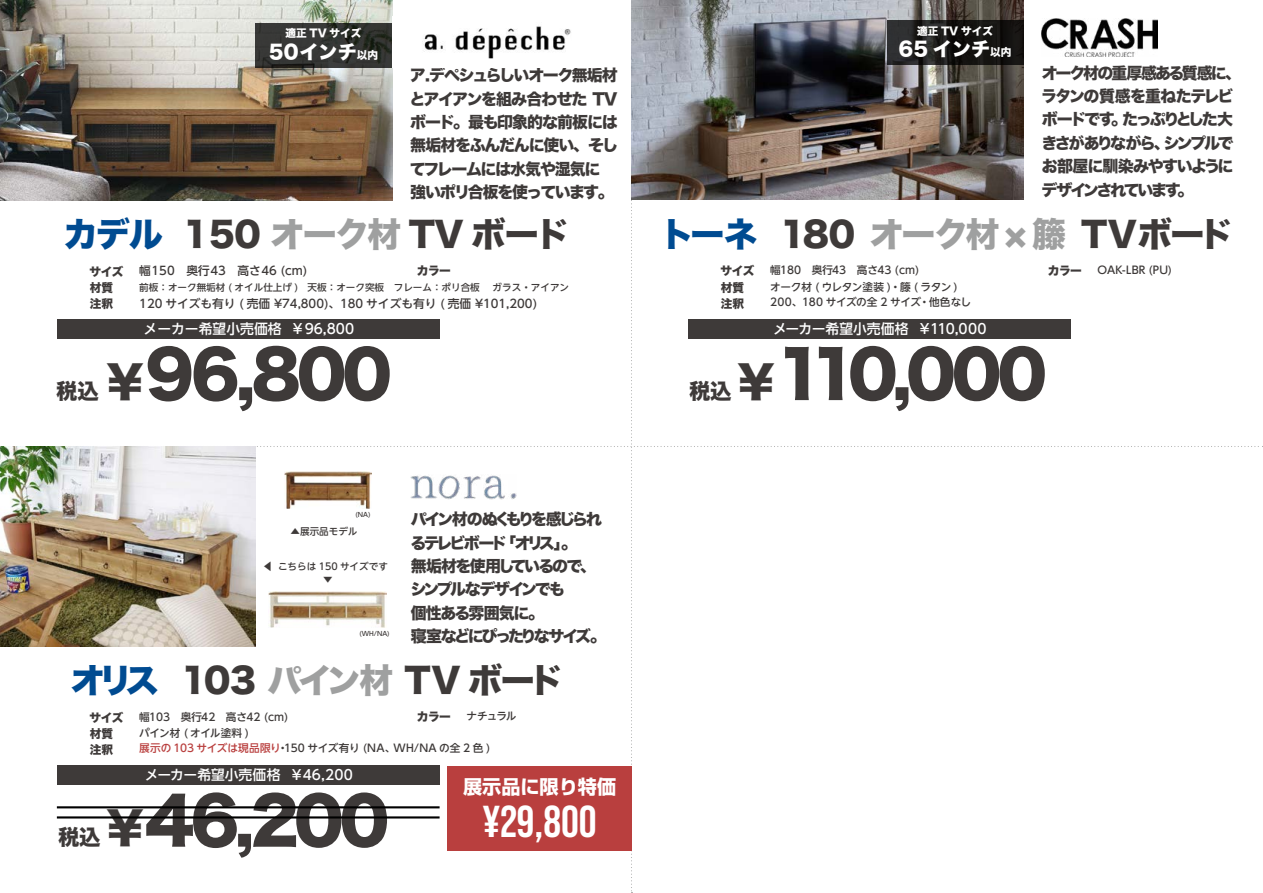
<style>
.page{position:relative;width:1263px;height:893px;background:#fff}
.page>*{position:absolute;margin:0;border:0;box-sizing:border-box;transform-origin:0 0}
.t1{font:63.75px "Hira Kaku Std W8";letter-spacing:-.06em;color:#3e3a39}
.t2{font:700 44.7px "Bebas Neue Pro";color:#fff}
.t3{font:34.05px "Hira Kaku Std W8";letter-spacing:-.05em;color:#3e3a39}
.t4{font:34.05px "Hira Kaku Std W8";letter-spacing:-.095em;color:#3e3a39}
.t5{font:19.2px "Hira Kaku Std W8";color:#fff}
.t6{font:19.2px "MJS Shin Go Bold";color:#fff}
.t7{font:15.9px/23.4px "Hira Kaku Std W8";letter-spacing:-.095em;color:#3e3a39}
.t8{font:15.9px/23.4px "Hira Kaku Std W8";letter-spacing:-.115em;color:#3e3a39}
.t9{font:15.9px/23.4px "Hira Kaku Std W8";letter-spacing:-.13em;color:#3e3a39}
.t10{font:500 13.8px "MJSUD Shin Go NT";color:#fff}
.t11{font:500 11.7px "MJSUD Shin Go NT";color:#3e3a39}
.t12{font:11.7px/15.9px "Hira Kaku Std W8";letter-spacing:-.04em;color:#3e3a39}
.t13{font:500 10.65px/14.9px "MJSUD Shin Go NT";letter-spacing:-.005em;color:#3e3a39}
.t14{font:500 10.65px/14.9px "MJSUD Shin Go NT";letter-spacing:-.03em;color:#3e3a39}
.t15{font:10.65px "Hira Kaku Std W8";color:#fff}
.t16{font:500 9.6px "MJSUD Shin Go NT";color:#3e3a39}
.t17{font:500 6.45px "MJSUD Shin Go NT";color:#3e3a39}
.s1{font-size:10.65px}
.s2{color:#004b91}
.s3{color:#9fa0a0}
.s4{font-size:21.3px}
.s5{font-size:44.7px}
.s6{color:#b93f3e}
</style>
<div class="page">
<img style="left:631px;top:0;width:392px;height:200px">
<div style="left:688px;top:319px;width:383px;height:19px;background:#3e3a39"></div>
<img style="left:1042px;top:19px;width:116px;height:38px">
<svg style="left:886px;top:20px;width:137px;height:45px;background:#1c1b1a"></svg>
<img style="left:1px;top:446px;width:255px;height:201px">
<div style="left:58px;top:766px;width:382px;height:19px;background:#3e3a39"></div>
<img style="left:284px;top:472px;width:87px;height:37px">
<img style="left:411px;top:475px;width:105px;height:25px">
<img style="left:269px;top:592px;width:118px;height:35px">
<hr style="left:57px;top:806px;width:383px;height:2px;background:#000">
<hr style="left:57px;top:816px;width:383px;height:2px;background:#000">
<div style="left:447px;top:766px;width:185px;height:84px;background:#b93f3e"></div>
<img style="left:0;top:0;width:392px;height:200px">
<div style="left:58px;top:319px;width:382px;height:19px;background:#3e3a39"></div>
<img style="left:422px;top:26px;width:149px;height:33px">
<svg style="left:255px;top:23px;width:137px;height:44px;background:#323330"></svg>
<p class="t15" style="left:286px;top:27px;width:77px">適正 TV サイズ</p>
<h3 class="t5" style="left:269px;top:41px;width:111px">50インチ<span class="s1">以内</span></h3>
<h3 class="t7" style="left:409px;top:64px;width:210px">ア.デペシュらしいオーク無垢材とアイアンを組み合わせた TVボード。最も印象的な前板には無垢材をふんだんに使い、そしてフレームには水気や湿気に強いポリ合板を使っています。</h3>
<h3 class="t3" style="left:64px;top:215px;width:508px"><span class="s2">カデル</span> 150 <span class="s3">オーク材</span> TV ボード</h3>
<p class="t12" style="left:90px;top:280px;width:25px">材質注釈</p>
<p class="t12" style="left:417px;top:263px;width:35px">カラー</p>
<p class="t16" style="left:139px;top:281px;width:431px">前板：オーク無垢材 ( オイル仕上げ )　天板：オーク突板　フレーム：ポリ合板 　ガラス・アイアン</p>
<p class="t11" style="left:139px;top:295px;width:399px">120 サイズも有り ( 売価 ¥74,800)、180 サイズも有り ( 売価 ¥101,200)</p>
<p class="t10" style="left:144px;top:319px;width:212px">メーカー希望小売価格 ￥96,800</p>
<h1 class="t1" style="left:56px;top:339px;width:337px"><span class="s4">税込</span> <span class="s5">¥</span>96,800</h1>
<p class="t12" style="left:90px;top:264px;width:35px">サイズ</p>
<p class="t11" style="left:139px;top:263px;width:170px">幅150　奥行43　高さ46 (cm)</p>
<h3 class="t9" style="left:410px;top:508px;width:197px">パイン材のぬくもりを感じられるテレビボード「オリス」。<br>無垢材を使用しているので、シンプルなデザインでも<br>個性ある雰囲気に。<br>寝室などにぴったりなサイズ。</h3>
<h3 class="t4" style="left:71px;top:661px;width:494px"><span class="s2">オリス</span> 103 <span class="s3">パイン材</span> TV ボード</h3>
<p class="t12" style="left:90px;top:726px;width:25px">材質注釈</p>
<p class="t17" style="left:355px;top:510px;width:17px">(NA)</p>
<p class="t16" style="left:291px;top:524px;width:68px">▲展示品モデル</p>
<p class="t16" style="left:278px;top:560px;width:111px">こちらは 150 サイズです</p>
<p class="t13" style="left:276px;top:561px;width:12px;rotate:90deg">▼</p>
<p class="t16" style="left:323px;top:573px;width:11px">▼</p>
<p class="t17" style="left:359px;top:629px;width:32px">(WH/NA)</p>
<p class="t12" style="left:90px;top:710px;width:35px">サイズ</p>
<p class="t13" style="left:139px;top:709px;width:150px">幅103　奥行42　高さ42 (cm)</p>
<p class="t12" style="left:417px;top:709px;width:35px">カラー</p>
<p class="t13" style="left:139px;top:726px;width:352px">パイン材 ( オイル塗料 )<br><span class="s6">展示の 103 サイズは現品限り</span>・150 サイズ有り (NA、WH/NA の全 2 色 )</p>
<p class="t13" style="left:467px;top:709px;width:51px">ナチュラル</p>
<p class="t10" style="left:145px;top:765px;width:210px">メーカー希望小売価格 ￥46,200</p>
<h1 class="t1" style="left:58px;top:785px;width:333px"><span class="s4">税込</span> <span class="s5">¥</span>46,200</h1>
<h3 class="t6" style="left:463px;top:776px;width:155px">展示品に限り特価</h3>
<h2 class="t2" style="left:482px;top:796px;width:116px">¥29,800</h2>
<p class="t15" style="left:917px;top:25px;width:77px">適正 TV サイズ</p>
<h3 class="t5" style="left:898px;top:38px;width:115px">65 インチ<span class="s1">以内</span></h3>
<h3 class="t8" style="left:1041px;top:61px;width:201px">オーク材の重厚感ある質感に、ラタンの質感を重ねたテレビボードです。たっぷりとした大きさがありながら、シンプルでお部屋に馴染みやすいようにデザインされています。</h3>
<h3 class="t3" style="left:660px;top:215px;width:575px"><span class="s2">トーネ</span> 180 <span class="s3">オーク材× 籐</span> TVボード</h3>
<p class="t12" style="left:721px;top:280px;width:25px">材質注釈</p>
<p class="t12" style="left:721px;top:263px;width:35px">サイズ</p>
<p class="t13" style="left:770px;top:263px;width:150px">幅180　奥行43　高さ43 (cm)</p>
<p class="t12" style="left:1048px;top:263px;width:35px">カラー</p>
<p class="t13" style="left:1097px;top:262px;width:76px">OAK-LBR (PU)</p>
<p class="t14" style="left:770px;top:279px;width:202px">オーク材 ( ウレタン塗装 )・籐 ( ラタン )<br>200、180 サイズの全 2 サイズ・他色なし</p>
<p class="t10" style="left:773px;top:319px;width:215px">メーカー希望小売価格 ￥110,000</p>
<h1 class="t1" style="left:689px;top:339px;width:359px"><span class="s4">税込</span> <span class="s5">¥</span>110,000</h1>
</div>
